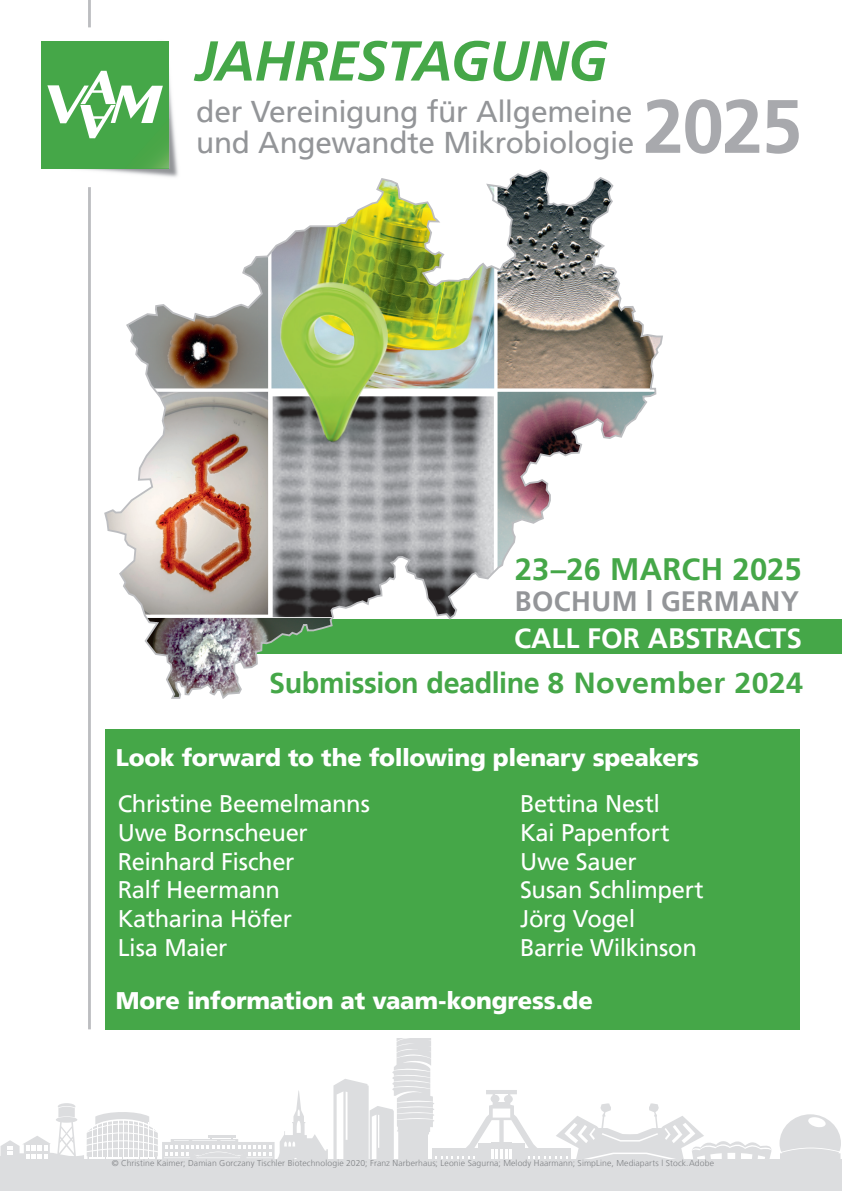
<style>
.page{position:relative;width:842px;height:1191px;background:#fff}
.page>*{position:absolute;margin:0;border:0;box-sizing:border-box;transform-origin:0 0}
.t1{font:700 75.5px "Frutiger";color:#a8a9ad}
.t2{font:italic 700 56.1px "Frutiger";letter-spacing:-.015em;color:#45a748}
.t3{font:700 31px "Frutiger";letter-spacing:.005em;color:#45a748}
.t4{font:30px/31.3px "Frutiger LT";letter-spacing:-.015em;color:#939598}
.t5{font:700 29px "Frutiger";letter-spacing:-.01em;color:#45a748}
.t6{font:700 28px "Frutiger";color:#fff}
.t7{font:700 28px "Frutiger";letter-spacing:.015em;color:#939598}
.t8{font:24px/28.8px "Frutiger";letter-spacing:-.015em;color:#fff}
.t9{font:900 24px "Frutiger";letter-spacing:-.01em;color:#fff}
.t10{font:300 8.5px "Frutiger";letter-spacing:.015em;color:#808285}
</style>
<div class="page">
<svg style="left:779px;top:1114px;width:62px;height:45px"></svg>
<svg style="left:0;top:1038px;width:772px;height:121px"></svg>
<div style="left:495px;top:1094px;width:13px;height:8px;background:#fff"></div>
<div style="left:491px;top:1094px;width:8px;height:9px;background:#dcdddf;border-radius:50%"></div>
<div style="left:504px;top:1095px;width:9px;height:8px;background:#dcdddf;border-radius:50%"></div>
<hr style="left:491px;top:1141px;width:21px;height:3px;background:#dcdddf">
<div style="left:0;top:1159px;width:842px;height:32px;background:#dcdddf"></div>
<div style="left:213px;top:619px;width:629px;height:34px;background:#45a748"></div>
<hr style="left:88px;top:0;width:3px;height:27px;background:#bcbdc0">
<hr style="left:88px;top:187px;width:3px;height:842px;background:#bcbdc0">
<img style="left:41px;top:74px;width:137px;height:97px">
<div style="left:41px;top:41px;width:128px;height:127px;background:#45a748"></div>
<svg style="left:47px;top:71px;width:122px;height:97px"></svg>
<div style="left:105px;top:729px;width:694px;height:300px;background:#45a748"></div>
<img style="left:103px;top:168px;width:561px;height:531px">
<img style="left:269px;top:272px;width:136px;height:184px">
<h2 class="t2" style="left:196px;top:28px;width:413px">JAHRESTAGUNG</h2>
<p class="t4" style="left:196px;top:96px;width:440px">der Vereinigung für Allgemeine und Angewandte Mikrobiologie</p>
<h1 class="t1" style="left:643px;top:82px;width:161px">2025</h1>
<p class="t3" style="left:515px;top:551px;width:288px">23–26 MARCH 2025</p>
<p class="t7" style="left:515px;top:584px;width:286px">BOCHUM l GERMANY</p>
<p class="t6" style="left:514px;top:621px;width:289px">CALL FOR ABSTRACTS</p>
<p class="t5" style="left:269px;top:666px;width:535px">Submission deadline 8 November 2024</p>
<p class="t9" style="left:116px;top:742px;width:585px">Look forward to the following plenary speakers</p>
<p class="t8" style="left:118px;top:789px;width:254px">Christine Beemelmanns<br>Uwe Bornscheuer<br>Reinhard Fischer<br>Ralf Heermann<br>Katharina Höfer<br>Lisa Maier</p>
<p class="t8" style="left:520px;top:789px;width:185px">Bettina Nestl<br>Kai Papenfort<br>Uwe Sauer<br>Susan Schlimpert<br>Jörg Vogel<br>Barrie Wilkinson</p>
<p class="t9" style="left:116px;top:986px;width:479px">More information at vaam-kongress.de</p>
<p class="t10" style="left:112px;top:1158px;width:604px">© Christine Kaimer; Damian Gorczany Tischler Biotechnologie 2020; Franz Narberhaus; Leonie Sagurna; Melody Haarmann; SimpLine, Mediaparts l Stock.Adobe</p>
</div>
